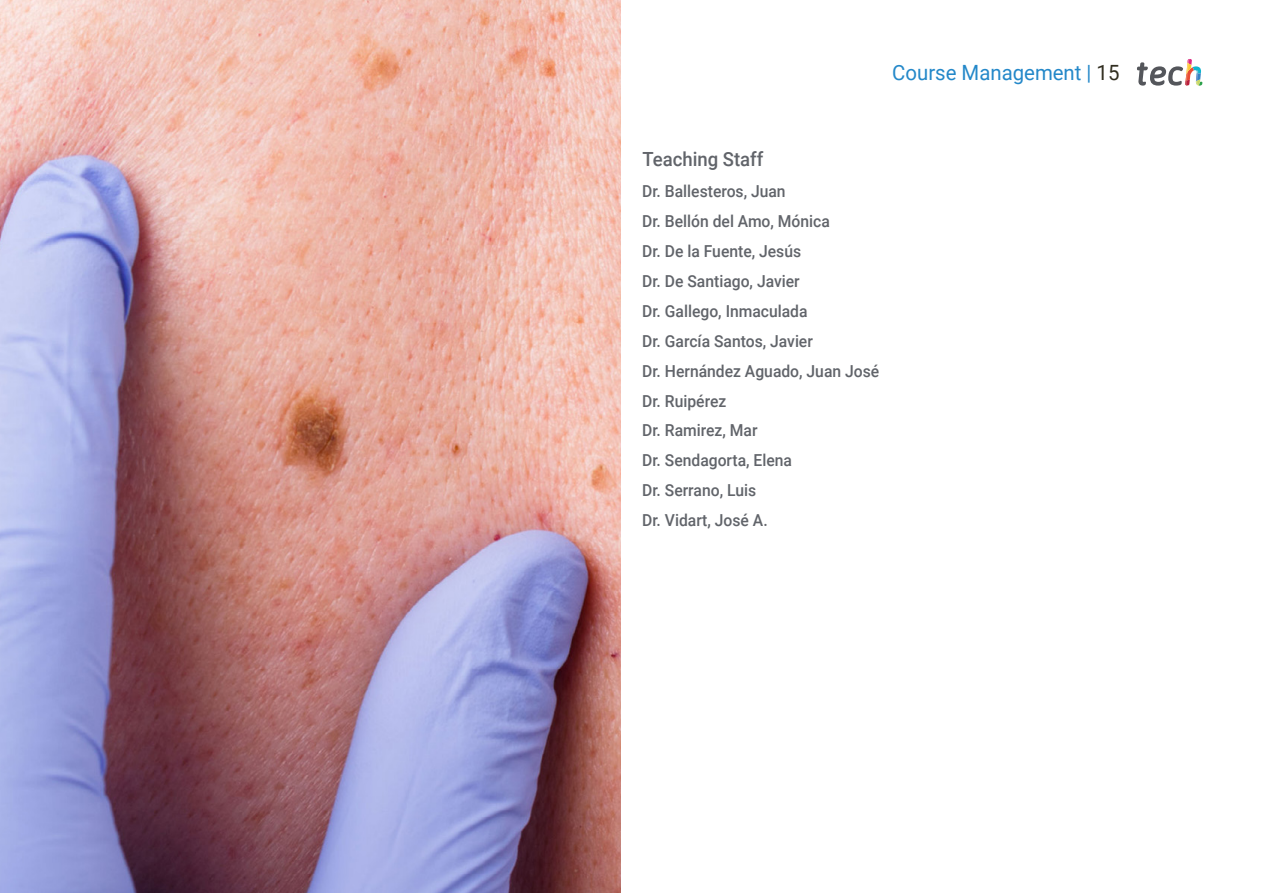
<style>
.page{position:relative;width:1263px;height:893px;background:#fff}
.page>*{position:absolute;margin:0;border:0;box-sizing:border-box;transform-origin:0 0}
.t1{font:21px "Roboto";color:#2488c9}
.t2{font:500 19.5px "Roboto";color:#61646a;scale:.95 1}
.t3{font:500 16.5px/29.8px "Roboto";color:#61646a;scale:.95 1}
.s1{color:#312e20}
</style>
<div class="page">
<img style="left:0;top:0;width:620px;height:893px">
<svg style="left:1137px;top:59px;width:65px;height:27px"></svg>
<p class="t1" style="left:892px;top:57px;width:229px">Course Management | <span class="s1">15</span></p>
<p class="t2" style="left:642px;top:145px;width:129px">Teaching Staff</p>
<p class="t3" style="left:642px;top:176px;width:251px">Dr. Ballesteros, Juan<br>Dr. Bellón del Amo, Mónica<br>Dr. De la Fuente, Jesús<br>Dr. De Santiago, Javier<br>Dr. Gallego, Inmaculada<br>Dr. García Santos, Javier<br>Dr. Hernández Aguado, Juan José<br>Dr. Ruipérez<br>Dr. Ramirez, Mar<br>Dr. Sendagorta, Elena<br>Dr. Serrano, Luis<br>Dr. Vidart, José A.</p>
</div>
